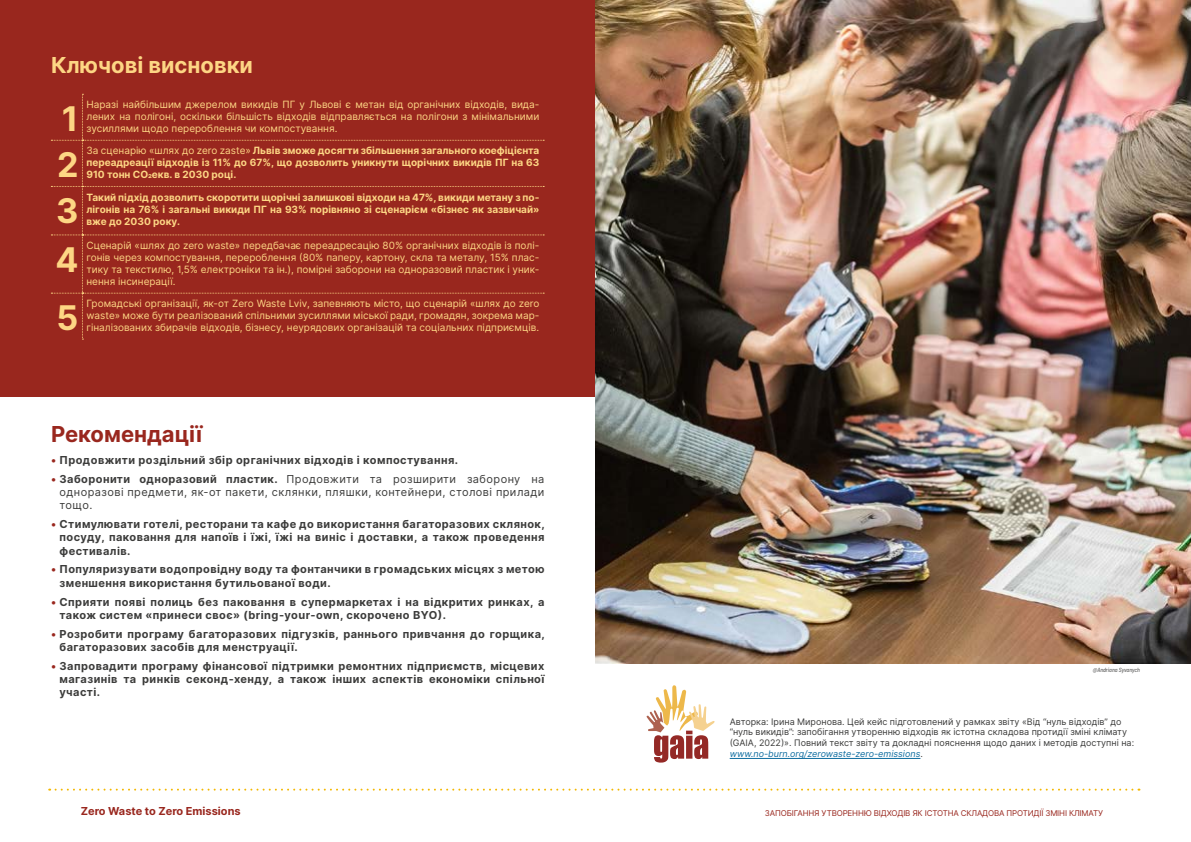
<style>
.page{position:relative;width:1191px;height:842px;background:#fff}
.page>*{position:absolute;margin:0;border:0;box-sizing:border-box;transform-origin:0 0}
.t1{font:700 34px "Inter";color:#fdd684}
.t2{font:700 22px "Inter";color:#fdd684}
.t3{font:700 22px "Inter";color:#99271e}
.t4{font:700 11px/13.2px "Inter";letter-spacing:.04em;color:#3c3c3b}
.t5{font:11px/13.2px "Inter";letter-spacing:.04em;color:#3c3c3b;text-align:justify}
.t6{font:700 11px "Inter";color:#99271e}
.t7{font:10px/12px "Inter";color:#fdd684;text-align:justify}
.t8{font:700 10px/12px "Inter";color:#fdd684;text-align:justify}
.t9{font:9px/10.8px "Inter";color:#3c3c3b}
.t10{font:8px "Inter";letter-spacing:-.02em;color:#99271e}
.t11{font:italic semi-condensed 6px "Barlow";color:#3c3c3b}
.s1{font-weight:400}
.s2{color:#99271e}
.s3{font-weight:700;color:#99271e}
.s4{font-weight:700}
.s5{font-style:italic;color:#0e6da0}
</style>
<div class="page">
<div style="left:0;top:0;width:595px;height:397px;background:#99271e"></div>
<svg style="left:51px;top:94px;width:493px;height:246px"></svg>
<img style="left:595px;top:0;width:596px;height:663px">
<svg style="left:646px;top:685px;width:69px;height:78px"></svg>
<hr style="left:729px;top:758px;width:191px;height:1px;background:#0e6da0">
<svg style="left:49px;top:789px;width:1083px;height:2px"></svg>
<h2 class="t2" style="left:51px;top:49px;width:203px">Ключові висновки</h2>
<h1 class="t1" style="left:62px;top:93px;width:18px">1</h1>
<p class="t7" style="left:86px;top:98px;width:454px">Наразі найбільшим джерелом викидів ПГ у Львові є метан від органічних відходів, вида&shy;лених на полігоні, оскільки більшість відходів відправляється на полігони з мінімальними зусиллями щодо перероблення чи компостування.</p>
<h1 class="t1" style="left:57px;top:139px;width:23px">2</h1>
<p class="t8" style="left:86px;top:144px;width:454px"><span class="s1">За сценарію «шлях до zero zaste»</span> Львів зможе досягти збільшення загального коефіцієнта переадреації відходів із 11% до 67%, що дозволить уникнути щорічних викидів ПГ на 63<br>910 тонн CO2екв. в 2030 році.</p>
<h1 class="t1" style="left:56px;top:186px;width:24px">3</h1>
<p class="t8" style="left:86px;top:191px;width:454px">Такий підхід дозволить скоротити щорічні залишкові відходи на 47%, викиди метану з по&shy;лігонів на 76% і загальні викиди ПГ на 93% порівняно зі сценарієм «бізнес як зазвичай» вже до 2030 року.</p>
<h1 class="t1" style="left:55px;top:234px;width:25px">4</h1>
<p class="t7" style="left:86px;top:239px;width:454px">Сценарій «шлях до zero waste» передбачає переадресацію 80% органічних відходів із полі&shy;гонів через компостування, перероблення (80% паперу, картону, скла та металу, 15% плас&shy;тику та текстилю, 1,5% електроніки та ін.), помірні заборони на одноразовий пластик і уник&shy;нення інсинерації.</p>
<h1 class="t1" style="left:57px;top:292px;width:23px">5</h1>
<p class="t7" style="left:86px;top:297px;width:454px">Громадські організації, як-от Zero Waste Lviv, запевняють місто, що сценарій «шлях до zero waste» може бути реалізований спільними зусиллями міської ради, громадян, зокрема мар&shy;гіналізованих збирачів відходів, бізнесу, неурядових організацій та соціальних підприємців.</p>
<h2 class="t3" style="left:51px;top:418px;width:152px">Рекомендації</h2>
<p class="t4" style="left:51px;top:453px;width:408px"><span class="s2">•</span> Продовжити роздільний збір органічних відходів і компостування.</p>
<p class="t5" style="left:60px;top:472px;width:486px;text-indent:-9px"><span class="s3">•</span> <span class="s4">Заборонити одноразовий пластик.</span> Продовжити та розширити заборону на одноразові предмети, як-от пакети, склянки, пляшки, контейнери, столові прилади тощо.</p>
<p class="t4" style="left:60px;top:517px;width:487px;text-align:justify;text-indent:-9px"><span class="s2">•</span> Стимулювати готелі, ресторани та кафе до використання багаторазових склянок, посуду, паковання для напоїв і їжі, їжі на виніс і доставки, а також проведення фестивалів.</p>
<p class="t4" style="left:60px;top:562px;width:486px;text-indent:-9px"><span class="s2">•</span> Популяризувати водопровідну воду та фонтанчики в громадських місцях з метою зменшення використання бутильованої води.</p>
<p class="t4" style="left:60px;top:594px;width:486px;text-indent:-9px"><span class="s2">•</span> Сприяти появі полиць без паковання в супермаркетах і на відкритих ринках, а також систем «принеси своє» (bring-your-own, скорочено BYO).</p>
<p class="t4" style="left:60px;top:627px;width:487px;text-indent:-9px"><span class="s2">•</span> Розробити програму багаторазових підгузків, раннього привчання до горщика, багаторазових засобів для менструації.</p>
<p class="t4" style="left:60px;top:659px;width:486px;text-align:justify;text-indent:-9px"><span class="s2">•</span> Запровадити програму фінансової підтримки ремонтних підприємств, місцевих магазинів та ринків секонд-хенду, а також інших аспектів економіки спільної участі.</p>
<p class="t11" style="left:1092px;top:666px;width:49px">@Andriana Syvanych</p>
<p class="t9" style="left:729px;top:716px;width:406px">Авторка: Ірина Миронова. Цей кейс підготовлений у рамках звіту «Від “нуль відходів” до “нуль викидів”: запобігання утворенню відходів як істотна складова протидії зміні клімату (GAIA, 2022)». Повний текст звіту та докладні пояснення щодо даних і методів доступні на: <span class="s5">www.no-burn.org/zerowaste-zero-emissions</span>.</p>
<p class="t6" style="left:81px;top:803px;width:161px">Zero Waste to Zero Emissions</p>
<p class="t10" style="left:765px;top:807px;width:339px">ЗАПОБІГАННЯ УТВОРЕННЮ ВІДХОДІВ ЯК ІСТОТНА СКЛАДОВА ПРОТИДІЇ ЗМІНІ КЛІМАТУ</p>
</div>
